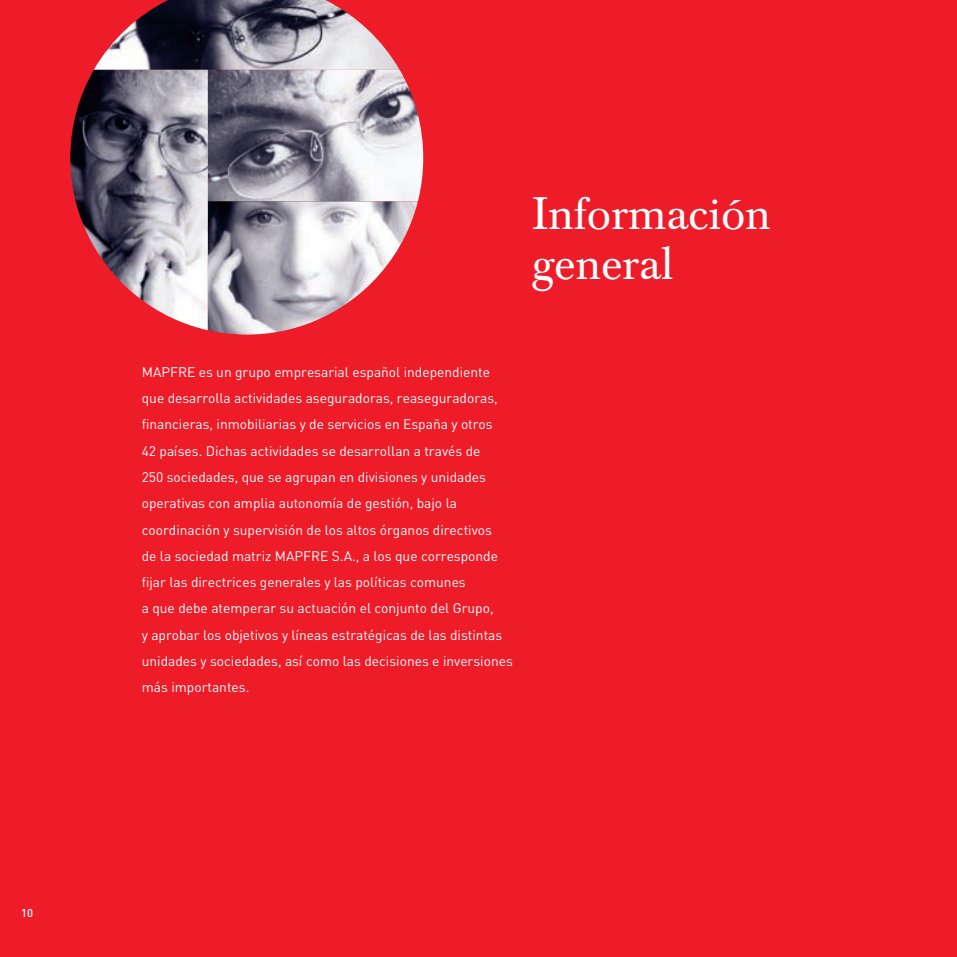
<style>
.page{position:relative;width:957px;height:957px;background:#ee1c28}
.page>*{position:absolute;margin:0;border:0;box-sizing:border-box;transform-origin:0 0}
.t1{font:45px/50px "Baskerville BE";color:#fff}
.t2{font:13.75px/26.2px "DIN";color:#fff}
.t3{font:500 11.25px "DIN";color:#fff}
</style>
<div class="page">
<img style="left:94px;top:0;width:306px;height:70px">
<img style="left:208px;top:70px;width:215px;height:131px">
<img style="left:208px;top:201px;width:210px;height:133px">
<img style="left:70px;top:70px;width:138px;height:260px">
<p class="t3" style="left:21px;top:905px;width:13px">10</p>
<h1 class="t1" style="left:531px;top:190px;width:241px">Información general</h1>
<p class="t2" style="left:142px;top:359px;width:372px">MAPFRE es un grupo empresarial español independiente que desarrolla actividades aseguradoras, reaseguradoras, financieras, inmobiliarias y de servicios en España y otros<br>42 países. Dichas actividades se desarrollan a través de<br>250 sociedades, que se agrupan en divisiones y unidades operativas con amplia autonomía de gestión, bajo la coordinación y supervisión de los altos órganos directivos<br>de la sociedad matriz MAPFRE S.A., a los que corresponde fijar las directrices generales y las políticas comunes<br>a que debe atemperar su actuación el conjunto del Grupo,<br>y aprobar los objetivos y líneas estratégicas de las distintas unidades y sociedades, así como las decisiones e inversiones más importantes.</p>
</div>
